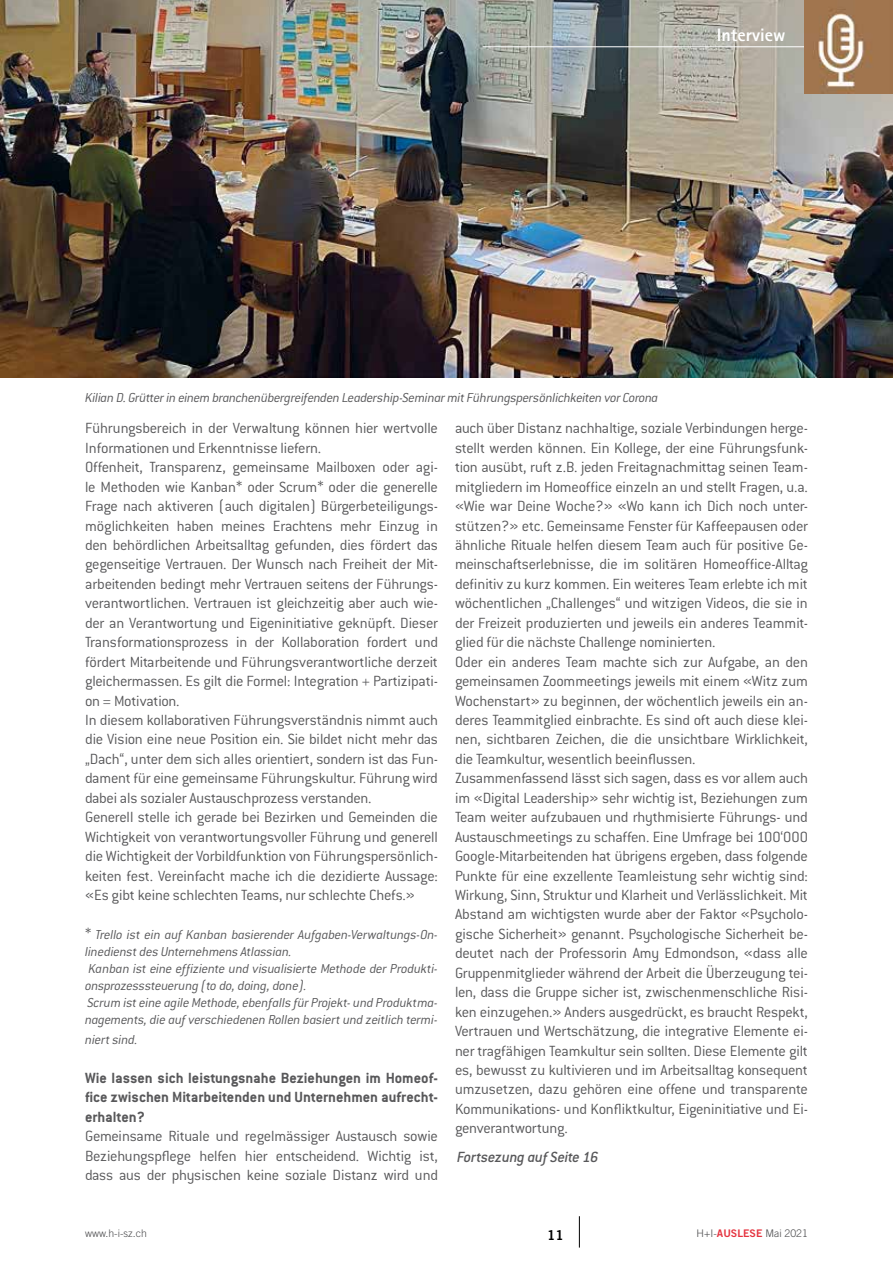
<style>
.page{position:relative;width:893px;height:1263px;background:#fff}
.page>*{position:absolute;margin:0;border:0;box-sizing:border-box;transform-origin:0 0}
.t1{font:800 18px "Rotis Sans Serif";color:#fff}
.t2{font:300 16.2px/19.5px "Conduit ITC";letter-spacing:-.015em;color:#58585a}
.t3{font:700 16.2px/19.5px "Conduit ITC";color:#58585a;text-align:justify}
.t4{font:italic 500 16.2px "Conduit ITC";letter-spacing:-.015em;color:#58585a}
.t5{font:italic 300 14.25px/17.1px "Conduit ITC";letter-spacing:-.015em;color:#58585a}
.t6{font:13.5px "Trade Gothic Bold Two";color:#000}
.t7{font:300 10.5px "Trade Gothic";color:#4b4b4d}
.s1{font-style:normal;font-size:16.2px}
.s2{font-family:"Trade Gothic Bold Two";font-weight:400;color:#e53440}
</style>
<div class="page">
<hr style="left:579px;top:1216px;width:1px;height:31px;background:#000">
<img style="left:0;top:0;width:893px;height:378px">
<hr style="left:483px;top:46px;width:410px;height:1px;background:#fff">
<img style="left:804px;top:0;width:89px;height:94px">
<p class="t1" style="left:717px;top:23px;width:70px">Interview</p>
<p class="t5" style="left:85px;top:389px;width:575px">Kilian D. Grütter in einem branchenübergreifenden Leadership-Seminar mit Führungspersönlichkeiten vor Corona</p>
<p class="t2" style="left:85px;top:419px;width:354px">Führungsbereich in der Verwaltung können hier wertvolle Informationen und Erkenntnisse liefern.<br>Offenheit, Transparenz, gemeinsame Mailboxen oder agi&shy;le Methoden wie Kanban* oder Scrum* oder die generelle Frage nach aktiveren (auch digitalen) Bürgerbeteiligungs&shy;möglichkeiten haben meines Erachtens mehr Einzug in den behördlichen Arbeitsalltag gefunden, dies fördert das gegenseitige Vertrauen. Der Wunsch nach Freiheit der Mit&shy;arbeitenden bedingt mehr Vertrauen seitens der Führungs&shy;verantwortlichen. Vertrauen ist gleichzeitig aber auch wie&shy;der an Verantwortung und Eigeninitiative geknüpft. Dieser Transformationsprozess in der Kollaboration fordert und fördert Mitarbeitende und Führungsverantwortliche derzeit gleichermassen. Es gilt die Formel: Integration + Partizipati&shy;on = Motivation.<br>In diesem kollaborativen Führungsverständnis nimmt auch die Vision eine neue Position ein. Sie bildet nicht mehr das „Dach“, unter dem sich alles orientiert, sondern ist das Fun&shy;dament für eine gemeinsame Führungskultur. Führung wird dabei als sozialer Austauschprozess verstanden.<br>Generell stelle ich gerade bei Bezirken und Gemeinden die Wichtigkeit von verantwortungsvoller Führung und generell die Wichtigkeit der Vorbildfunktion von Führungspersönlich&shy;keiten fest. Vereinfacht mache ich die dezidierte Aussage: «Es gibt keine schlechten Teams, nur schlechte Chefs.»</p>
<p class="t5" style="left:85px;top:926px;width:354px"><span class="s1">*</span> Trello ist ein auf Kanban basierender Aufgaben-Verwaltungs-On&shy;linedienst des Unternehmens Atlassian.<br>Kanban ist eine effiziente und visualisierte Methode der Produkti&shy;onsprozesssteuerung (to do, doing, done).<br>Scrum ist eine agile Methode, ebenfalls für Projekt- und Produktma&shy;nagements, die auf verschiedenen Rollen basiert und zeitlich termi-</p>
<p class="t5" style="left:85px;top:1031px;width:54px">niert sind.</p>
<p class="t3" style="left:85px;top:1067px;width:354px">Wie lassen sich leistungsnahe Beziehungen im Homeof&shy;fice zwischen Mitarbeitenden und Unternehmen aufrecht&shy;erhalten?</p>
<p class="t2" style="left:85px;top:1126px;width:354px;text-align:justify">Gemeinsame Rituale und regelmässiger Austausch sowie Beziehungspflege helfen hier entscheidend. Wichtig ist, dass aus der physischen keine soziale Distanz wird und</p>
<p class="t2" style="left:455px;top:419px;width:354px">auch über Distanz nachhaltige, soziale Verbindungen herge&shy;stellt werden können. Ein Kollege, der eine Führungsfunk&shy;tion ausübt, ruft z.B. jeden Freitagnachmittag seinen Team&shy;mitgliedern im Homeoffice einzeln an und stellt Fragen, u.a. «Wie war Deine Woche?» «Wo kann ich Dich noch unter&shy;stützen?» etc. Gemeinsame Fenster für Kaffeepausen oder ähnliche Rituale helfen diesem Team auch für positive Ge&shy;meinschaftserlebnisse, die im solitären Homeoffice-Alltag definitiv zu kurz kommen. Ein weiteres Team erlebte ich mit wöchentlichen „Challenges“ und witzigen Videos, die sie in der Freizeit produzierten und jeweils ein anderes Teammit&shy;glied für die nächste Challenge nominierten.<br>Oder ein anderes Team machte sich zur Aufgabe, an den gemeinsamen Zoommeetings jeweils mit einem «Witz zum Wochenstart» zu beginnen, der wöchentlich jeweils ein an&shy;deres Teammitglied einbrachte. Es sind oft auch diese klei&shy;nen, sichtbaren Zeichen, die die unsichtbare Wirklichkeit, die Teamkultur, wesentlich beeinflussen.<br>Zusammenfassend lässt sich sagen, dass es vor allem auch im «Digital Leadership» sehr wichtig ist, Beziehungen zum Team weiter aufzubauen und rhythmisierte Führungs- und Austauschmeetings zu schaffen. Eine Umfrage bei 100‘000<br>Google-Mitarbeitenden hat übrigens ergeben, dass folgende Punkte für eine exzellente Teamleistung sehr wichtig sind:<br>Wirkung, Sinn, Struktur und Klarheit und Verlässlichkeit. Mit Abstand am wichtigsten wurde aber der Faktor «Psycholo&shy;gische Sicherheit» genannt. Psychologische Sicherheit be&shy;deutet nach der Professorin Amy Edmondson, «dass alle Gruppenmitglieder während der Arbeit die Überzeugung tei&shy;len, dass die Gruppe sicher ist, zwischenmenschliche Risi&shy;ken einzugehen.» Anders ausgedrückt, es braucht Respekt, Vertrauen und Wertschätzung, die integrative Elemente ei&shy;ner tragfähigen Teamkultur sein sollten. Diese Elemente gilt es, bewusst zu kultivieren und im Arbeitsalltag konsequent umzusetzen, dazu gehören eine offene und transparente Kommunikations- und Konfliktkultur, Eigeninitiative und Ei&shy;genverantwortung.</p>
<p class="t4" style="left:457px;top:1147px;width:143px">Fortsezung auf Seite 16</p>
<p class="t7" style="left:85px;top:1227px;width:63px">www.h-i-sz.ch</p>
<p class="t6" style="left:547px;top:1227px;width:18px">11</p>
<p class="t7" style="left:697px;top:1227px;width:113px">H+I-<span class="s2">AUSLESE</span> Mai 2021</p>
</div>
